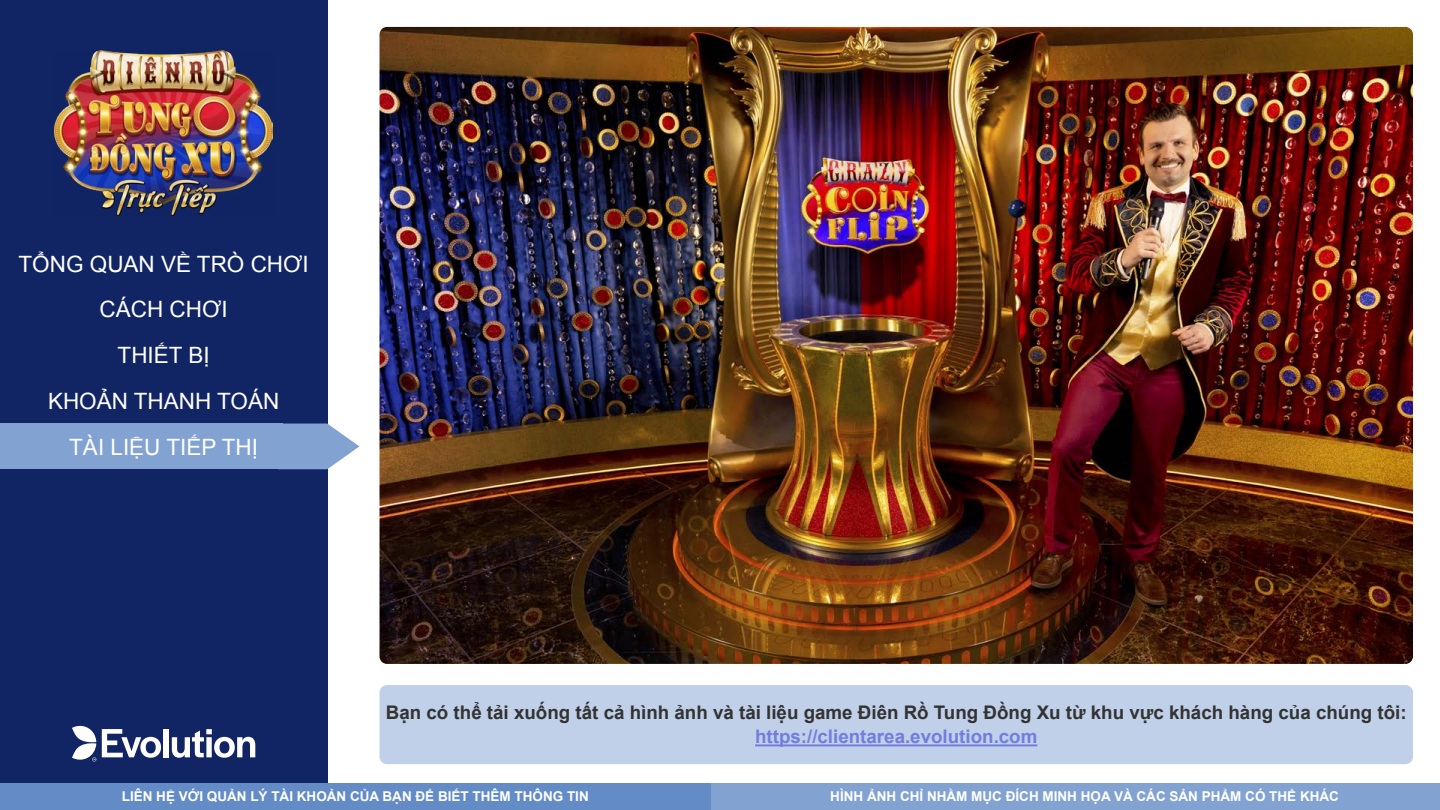
<style>
.page{position:relative;width:1440px;height:810px;background:#fff}
.page>*{position:absolute;margin:0;border:0;box-sizing:border-box;transform-origin:0 0}
.t1{font:22.5px/45.8px "Arial";color:#fff;text-align:center}
.t2{font:700 18.75px "Arial";color:#333}
.t3{font:700 18.75px "Arial";color:#727dde}
.t4{font:700 13.5px "Arial";color:#fff}
</style>
<div class="page">
<div style="left:0;top:783px;width:1440px;height:27px;background:#82a2d1"></div>
<div style="left:0;top:783px;width:711px;height:27px;background:#638bc6"></div>
<div style="left:0;top:0;width:327px;height:783px;background:#112565"></div>
<svg style="left:102px;top:729px;width:59px;height:29px"></svg>
<div style="left:163px;top:729px;width:6px;height:28px;background:#fff"></div>
<svg style="left:172px;top:729px;width:83px;height:29px"></svg>
<svg style="left:72px;top:726px;width:24px;height:35px"></svg>
<img style="left:55px;top:50px;width:218px;height:166px">
<img style="left:380px;top:27px;width:1033px;height:637px">
<div style="left:380px;top:685px;width:1033px;height:79px;background:#c0d0e8;border-radius:8px"></div>
<hr style="left:755px;top:744px;width:282px;height:2px;background:#727dde">
<div style="left:0;top:424px;width:283px;height:45px;background:#82a2d1"></div>
<svg style="left:283px;top:424px;width:76px;height:45px"></svg>
<h1 class="t1" style="left:19px;top:241px;width:292px">TỔNG QUAN VỀ TRÒ CHƠI<br>CÁCH CHƠI<br>THIẾT BỊ<br>KHOẢN THANH TOÁN</h1>
<h1 class="t1" style="left:69px;top:424px;width:190px">TÀI LIỆU TIẾP THỊ</h1>
<h2 class="t2" style="left:386px;top:701px;width:1022px">Bạn có thể tải xuống tất cả hình ảnh và tài liệu game Điên Rồ Tung Đồng Xu từ khu vực khách hàng của chúng tôi:</h2>
<h2 class="t3" style="left:755px;top:725px;width:284px">https://clientarea.evolution.com</h2>
<p class="t4" style="left:122px;top:788px;width:469px">LIÊN HỆ VỚI QUẢN LÝ TÀI KHOẢN CỦA BẠN ĐỂ BIẾT THÊM THÔNG TIN</p>
<p class="t4" style="left:830px;top:788px;width:510px">HÌNH ẢNH CHỈ NHẰM MỤC ĐÍCH MINH HỌA VÀ CÁC SẢN PHẨM CÓ THỂ KHÁC</p>
</div>
